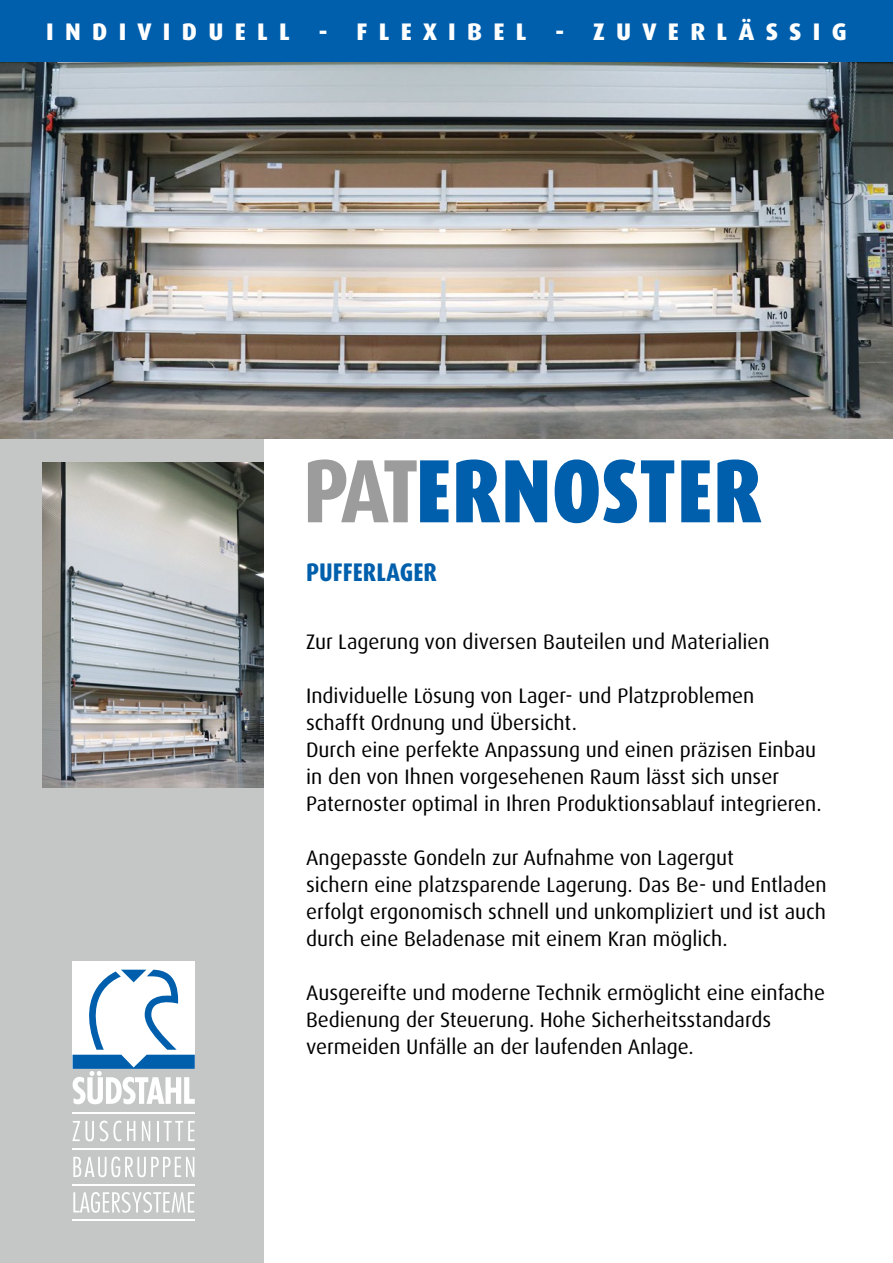
<style>
.page{position:relative;width:893px;height:1263px;background:#fff}
.page>*{position:absolute;margin:0;border:0;box-sizing:border-box;transform-origin:0 0}
.t1{font:900 condensed 90px "Dax Pro";color:#005fac}
.t2{font:800 condensed 25.5px "Dax Pro";color:#005fac}
.t3{font:800 24px "Dax Pro";letter-spacing:.47em;color:#fff}
.t4{font:21px/27px "Dax Pro";color:#000}
.s1{font-weight:800;color:#9c9c9d}
</style>
<div class="page">
<div style="left:0;top:0;width:264px;height:1263px;background:#c5c6c6"></div>
<img style="left:0;top:62px;width:893px;height:377px">
<img style="left:43px;top:462px;width:221px;height:326px">
<div style="left:0;top:0;width:893px;height:62px;background:#005fac"></div>
<div style="left:73px;top:961px;width:122px;height:108px;background:#fff"></div>
<svg style="left:73px;top:970px;width:122px;height:134px"></svg>
<svg style="left:72px;top:1121px;width:8px;height:20px"></svg>
<svg style="left:86px;top:1121px;width:8px;height:20px"></svg>
<svg style="left:100px;top:1120px;width:21px;height:21px"></svg>
<svg style="left:127px;top:1121px;width:8px;height:20px"></svg>
<svg style="left:142px;top:1121px;width:8px;height:20px"></svg>
<hr style="left:157px;top:1121px;width:2px;height:20px;background:#fff">
<svg style="left:164px;top:1121px;width:31px;height:20px"></svg>
<svg style="left:73px;top:1156px;width:121px;height:21px"></svg>
<svg style="left:73px;top:1192px;width:121px;height:21px"></svg>
<hr style="left:73px;top:1184px;width:122px;height:1px;background:#fff">
<hr style="left:72px;top:1219px;width:123px;height:1px;background:#fff">
<hr style="left:73px;top:1148px;width:122px;height:2px;background:#fff">
<hr style="left:73px;top:1112px;width:122px;height:2px;background:#fff">
<p class="t3" style="left:46px;top:16px;width:802px">INDIVIDUELL - FLEXIBEL - ZUVERLÄSSIG</p>
<h1 class="t1" style="left:303px;top:433px;width:461px"><span class="s1">PAT</span>ERNOSTER</h1>
<p class="t2" style="left:306px;top:556px;width:132px">PUFFERLAGER</p>
<p class="t4" style="left:306px;top:628px;width:465px">Zur Lagerung von diversen Bauteilen und Materialien</p>
<p class="t4" style="left:306px;top:682px;width:517px">Individuelle Lösung von Lager- und Platzproblemen<br>schafft Ordnung und Übersicht.<br>Durch eine perfekte Anpassung und einen präzisen Einbau in den von Ihnen vorgesehenen Raum lässt sich unser Paternoster optimal in Ihren Produktionsablauf integrieren.</p>
<p class="t4" style="left:306px;top:844px;width:522px">Angepasste Gondeln zur Aufnahme von Lagergut<br>sichern eine platzsparende Lagerung. Das Be- und Entladen erfolgt ergonomisch schnell und unkompliziert und ist auch durch eine Beladenase mit einem Kran möglich.</p>
<p class="t4" style="left:306px;top:979px;width:520px">Ausgereifte und moderne Technik ermöglicht eine einfache<br>Bedienung der Steuerung. Hohe Sicherheitsstandards vermeiden Unfälle an der laufenden Anlage.</p>
</div>
